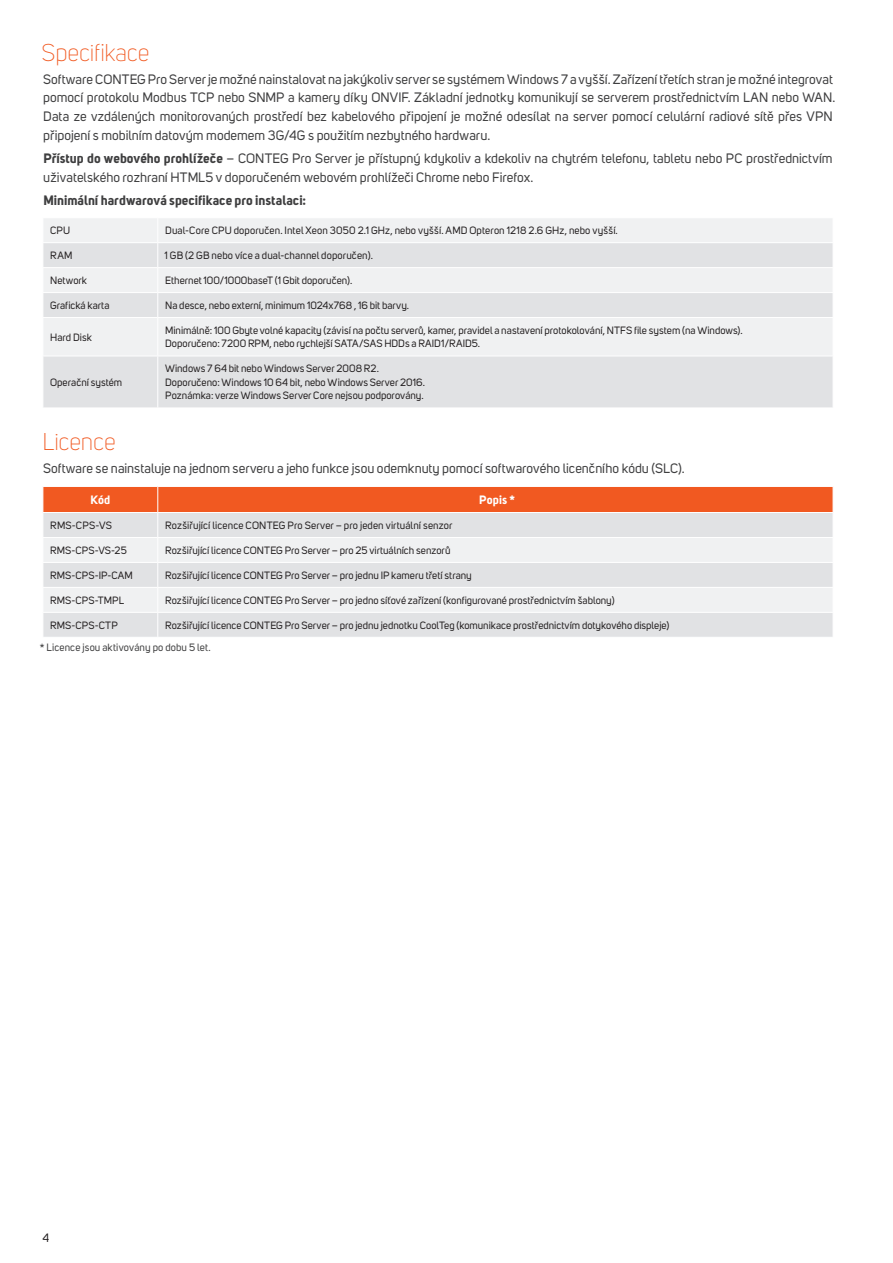
<style>
.page{position:relative;width:893px;height:1263px;background:#fff}
.page>*{position:absolute;margin:0;border:0;box-sizing:border-box;transform-origin:0 0}
.t1{font:300 24px "Uni Sans";letter-spacing:-.005em;color:#f15921}
.t2{font:13.5px/18.8px "Uni Sans";color:#3e3e3f}
.t3{font:700 13.5px "Uni Sans";letter-spacing:.005em;color:#3e3e3f}
.t4{font:700 12px "Uni Sans";letter-spacing:.015em;color:#fff}
.t5{font:12px "Uni Sans";color:#231f20}
.t6{font:10.5px/13.5px "Uni Sans";letter-spacing:.005em;color:#231f20}
.t7{font:10.5px "Uni Sans";letter-spacing:.01em;color:#3e3e3f}
.s1{font-weight:700}
</style>
<div class="page">
<div style="left:44px;top:218px;width:788px;height:24px;background:#f0f1f2"></div>
<svg style="left:44px;top:243px;width:789px;height:165px;fill:#e1e2e4"></svg>
<hr style="left:43px;top:267px;width:115px;height:1px;background:#fff">
<hr style="left:158px;top:267px;width:675px;height:1px;background:#fff">
<hr style="left:43px;top:292px;width:115px;height:1px;background:#fff">
<svg style="left:43px;top:243px;width:1px;height:74px"></svg>
<hr style="left:158px;top:292px;width:675px;height:1px;background:#fff">
<svg style="left:157px;top:218px;width:1px;height:99px"></svg>
<hr style="left:43px;top:317px;width:115px;height:1px;background:#fff">
<hr style="left:158px;top:317px;width:675px;height:1px;background:#fff">
<hr style="left:157px;top:318px;width:1px;height:38px;background:#fff">
<hr style="left:43px;top:356px;width:115px;height:1px;background:#fff">
<hr style="left:158px;top:356px;width:675px;height:1px;background:#fff">
<hr style="left:157px;top:356px;width:1px;height:52px;background:#fff">
<svg style="left:43px;top:486px;width:790px;height:151px"></svg>
<h1 class="t1" style="left:42px;top:43px;width:109px">Specifikace</h1>
<p class="t2" style="left:43px;top:71px;width:794px">Software CONTEG Pro Server je možné nainstalovat na jakýkoliv server se systémem Windows 7 a vyšší. Zařízení třetích stran je možné integrovat pomocí protokolu Modbus TCP nebo SNMP a kamery díky ONVIF. Základní jednotky komunikují se serverem prostřednictvím LAN nebo WAN.<br>Data ze vzdálených monitorovaných prostředí bez kabelového připojení je možné odesílat na server pomocí celulární radiové sítě přes VPN připojení s mobilním datovým modemem 3G/4G s použitím nezbytného hardwaru.</p>
<p class="t2" style="left:43px;top:150px;width:791px"><span class="s1">Přístup do webového prohlížeče</span> – CONTEG Pro Server je přístupný kdykoliv a kdekoliv na chytrém telefonu, tabletu nebo PC prostřednictvím uživatelského rozhraní HTML5 v doporučeném webovém prohlížeči Chrome nebo Firefox.</p>
<p class="t3" style="left:43px;top:195px;width:264px">Minimální hardwarová specifikace pro instalaci:</p>
<p class="t6" style="left:50px;top:225px;width:22px">CPU</p>
<p class="t6" style="left:165px;top:225px;width:454px">Dual-Core CPU doporučen. Intel Xeon 3050 2.1 GHz, nebo vyšší. AMD Opteron 1218 2.6 GHz, nebo vyšší.</p>
<p class="t6" style="left:50px;top:250px;width:24px">RAM</p>
<p class="t6" style="left:165px;top:250px;width:210px">1 GB (2 GB nebo více a dual-channel doporučen).</p>
<p class="t6" style="left:50px;top:275px;width:38px">Network</p>
<p class="t6" style="left:165px;top:275px;width:189px">Ethernet 100/1000baseT (1 Gbit doporučen).</p>
<p class="t6" style="left:50px;top:300px;width:61px">Grafická karta</p>
<p class="t6" style="left:165px;top:300px;width:246px">Na desce, nebo externí, minimum 1024x768 , 16 bit barvy.</p>
<p class="t6" style="left:50px;top:331px;width:43px">Hard Disk</p>
<p class="t6" style="left:165px;top:325px;width:579px">Minimálně: 100 Gbyte volné kapacity (závisí na počtu serverů, kamer, pravidel a nastavení protokolování, NTFS file system (na Windows).<br>Doporučeno: 7200 RPM, nebo rychlejší SATA/SAS HDDs a RAID1/RAID5.</p>
<p class="t6" style="left:50px;top:377px;width:74px">Operační systém</p>
<p class="t6" style="left:165px;top:363px;width:261px">Windows 7 64 bit nebo Windows Server 2008 R2.<br>Doporučeno: Windows 10 64 bit, nebo Windows Server 2016.<br>Poznámka: verze Windows Server Core nejsou podporovány.</p>
<h1 class="t1" style="left:42px;top:433px;width:75px">Licence</h1>
<p class="t2" style="left:43px;top:461px;width:643px">Software se nainstaluje na jednom serveru a jeho funkce jsou odemknuty pomocí softwarového licenčního kódu (SLC).</p>
<p class="t4" style="left:91px;top:495px;width:21px">Kód</p>
<p class="t4" style="left:479px;top:495px;width:38px">Popis *</p>
<p class="t6" style="left:50px;top:520px;width:63px">RMS-CPS-VS</p>
<p class="t6" style="left:165px;top:520px;width:289px">Rozšiřující licence CONTEG Pro Server – pro jeden virtuální senzor</p>
<p class="t6" style="left:50px;top:544px;width:78px">RMS-CPS-VS-25</p>
<p class="t6" style="left:165px;top:544px;width:287px">Rozšiřující licence CONTEG Pro Server – pro 25 virtuálních senzorů</p>
<p class="t6" style="left:50px;top:569px;width:84px">RMS-CPS-IP-CAM</p>
<p class="t6" style="left:165px;top:569px;width:308px">Rozšiřující licence CONTEG Pro Server – pro jednu IP kameru třetí strany</p>
<p class="t6" style="left:50px;top:594px;width:75px">RMS-CPS-TMPL</p>
<p class="t6" style="left:165px;top:594px;width:451px">Rozšiřující licence CONTEG Pro Server – pro jedno síťové zařízení (konfigurované prostřednictvím šablony)</p>
<p class="t6" style="left:50px;top:619px;width:69px">RMS-CPS-CTP</p>
<p class="t6" style="left:165px;top:619px;width:506px">Rozšiřující licence CONTEG Pro Server – pro jednu jednotku CoolTeg (komunikace prostřednictvím dotykového displeje)</p>
<p class="t7" style="left:40px;top:643px;width:172px">* Licence jsou aktivovány po dobu 5 let.</p>
<p class="t5" style="left:43px;top:1233px;width:8px">4</p>
</div>
